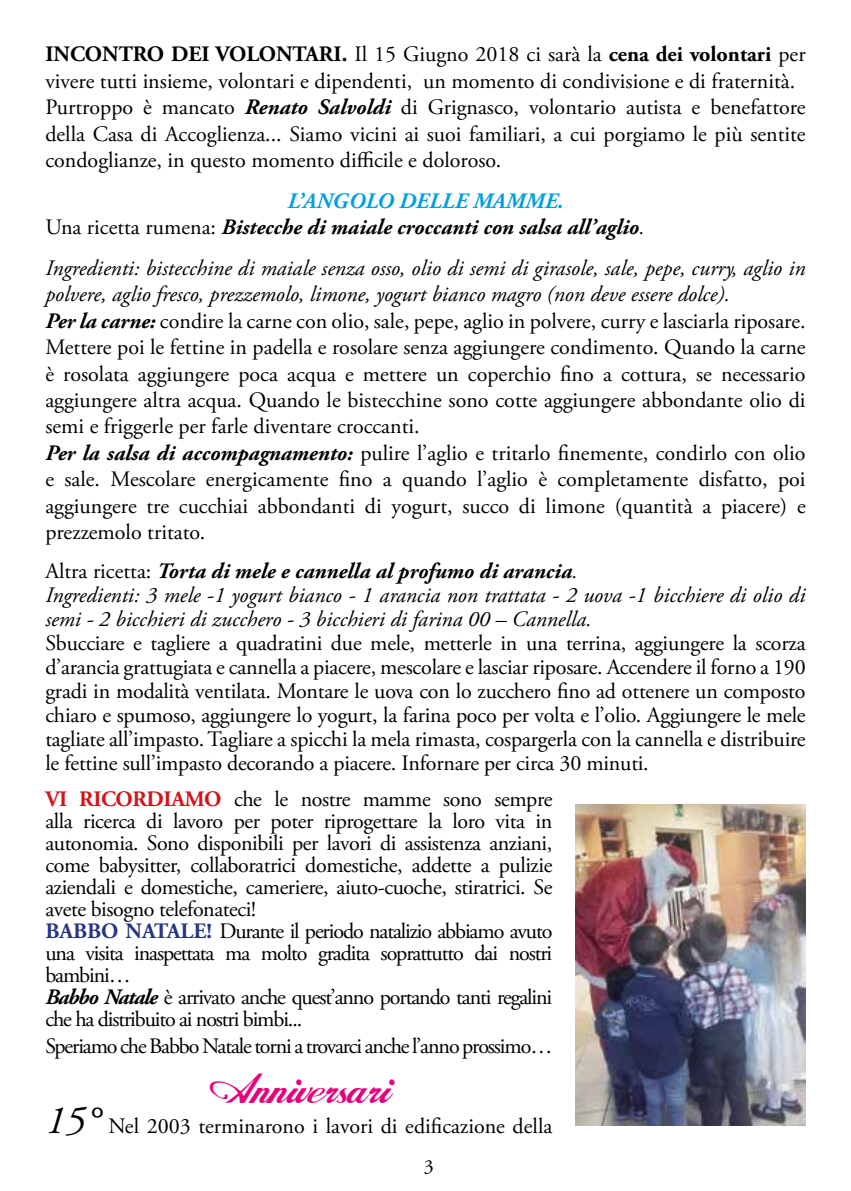
<style>
.page{position:relative;width:851px;height:1191px;background:#fff}
.page>*{position:absolute;margin:0;border:0;box-sizing:border-box;transform-origin:0 0}
.t1{font:42px "Alison";color:#e6007d}
.t2{font:22px/26.4px "Adobe Garamond Pro";color:#000}
.t3{font:22px/22px "Adobe Garamond Pro";letter-spacing:-.02em;color:#000}
.t4{font:italic 22px/24px "Adobe Garamond Pro";color:#000}
.t5{font:italic 700 22px/26.4px "Adobe Garamond Pro";color:#000}
.t6{font:22px "Adobe Garamond Pro";letter-spacing:-.05em;color:#000}
.t7{font:20px "Adobe Garamond";color:#000}
.s1{font-weight:700}
.s2{font-weight:700;font-style:italic}
.s3{color:#009fe3}
.s4{font-weight:400;font-style:normal}
.s5{font-weight:400}
.s6{font-style:italic}
.s7{font-style:normal}
.s8{font-weight:700;color:#cd171a}
.s9{font-weight:700;color:#283583}
.s10{font-family:"Adobe Garamond";font-style:italic;font-size:40px}
</style>
<div class="page">
<img style="left:575px;top:804px;width:230px;height:321px">
<p class="t2" style="left:45px;top:42px;width:761px"><span class="s1">INCONTRO DEI VOLONTARI.</span> Il 15 Giugno 2018 ci sarà la <span class="s1">cena dei volontari</span> per vivere tutti insieme, volontari e dipendenti, un momento di condivisione e di fraternità.<br>Purtroppo è mancato <span class="s2">Renato Salvoldi</span> di Grignasco, volontario autista e benefattore della Casa di Accoglienza... Siamo vicini ai suoi familiari, a cui porgiamo le più sentite condoglianze, in questo momento difficile e doloroso.</p>
<p class="t5" style="left:45px;top:188px;width:600px;text-indent:242px"><span class="s3">L’ANGOLO DELLE MAMME.<br></span><span class="s4">Una ricetta rumena:</span> Bistecche di maiale croccanti con salsa all’aglio<span class="s5">.</span></p>
<p class="t2" style="left:45px;top:256px;width:761px"><span class="s6">Ingredienti: bistecchine di maiale senza osso, olio di semi di girasole, sale, pepe, curry, aglio in polvere, aglio fresco, prezzemolo, limone, yogurt bianco magro (non deve essere dolce).<br></span><span class="s2">Per la carne:</span> condire la carne con olio, sale, pepe, aglio in polvere, curry e lasciarla riposare.<br>Mettere poi le fettine in padella e rosolare senza aggiungere condimento. Quando la carne è rosolata aggiungere poca acqua e mettere un coperchio fino a cottura, se necessario aggiungere altra acqua. Quando le bistecchine sono cotte aggiungere abbondante olio di semi e friggerle per farle diventare croccanti.<br><span class="s2">Per la salsa di accompagnamento:</span> pulire l’aglio e tritarlo finemente, condirlo con olio e sale. Mescolare energicamente fino a quando l’aglio è completamente disfatto, poi aggiungere tre cucchiai abbondanti di yogurt, succo di limone (quantità a piacere) e prezzemolo tritato.</p>
<p class="t4" style="left:45px;top:559px;width:761px"><span class="s7">Altra ricetta:</span> <span class="s1">Torta di mele e cannella al profumo di arancia</span>.<br>Ingredienti: 3 mele -1 yogurt bianco - 1 arancia non trattata - 2 uova -1 bicchiere di olio di semi - 2 bicchieri di zucchero - 3 bicchieri di farina 00 – Cannella.</p>
<p class="t2" style="left:45px;top:631px;width:761px;line-height:24px;text-align:justify">Sbucciare e tagliere a quadratini due mele, metterle in una terrina, aggiungere la scorza d’arancia grattugiata e cannella a piacere, mescolare e lasciar riposare. Accendere il forno a 190 gradi in modalità ventilata. Montare le uova con lo zucchero fino ad ottenere un composto chiaro e spumoso, aggiungere lo yogurt, la farina poco per volta e l’olio. Aggiungere le mele tagliate all’impasto. Tagliare a spicchi la mela rimasta, cospargerla con la cannella e distribuire le fettine sull’impasto decorando a piacere. Infornare per circa 30 minuti.</p>
<p class="t3" style="left:45px;top:789px;width:508px"><span class="s8">VI RICORDIAMO</span> che le nostre mamme sono sempre alla ricerca di lavoro per poter riprogettare la loro vita in autonomia. Sono disponibili per lavori di assistenza anziani, come babysitter, collaboratrici domestiche, addette a pulizie aziendali e domestiche, cameriere, aiuto-cuoche, stiratrici. Se avete bisogno telefonateci!<br><span class="s9">BABBO NATALE!</span> Durante il periodo natalizio abbiamo avuto una visita inaspettata ma molto gradita soprattutto dai nostri bambini…<br><span class="s2">Babbo Natale</span> è arrivato anche quest’anno portando tanti regalini che ha distribuito ai nostri bimbi...</p>
<p class="t6" style="left:45px;top:1032px;width:508px">Speriamo che Babbo Natale torni a trovarci anche l’anno prossimo…</p>
<h1 class="t1" style="left:210px;top:1071px;width:179px">Anniversari</h1>
<p class="t2" style="left:45px;top:1113px;width:508px"><span class="s10">15°</span> Nel 2003 terminarono i lavori di edificazione della</p>
<p class="t7" style="left:424px;top:1156px;width:11px">3</p>
</div>
